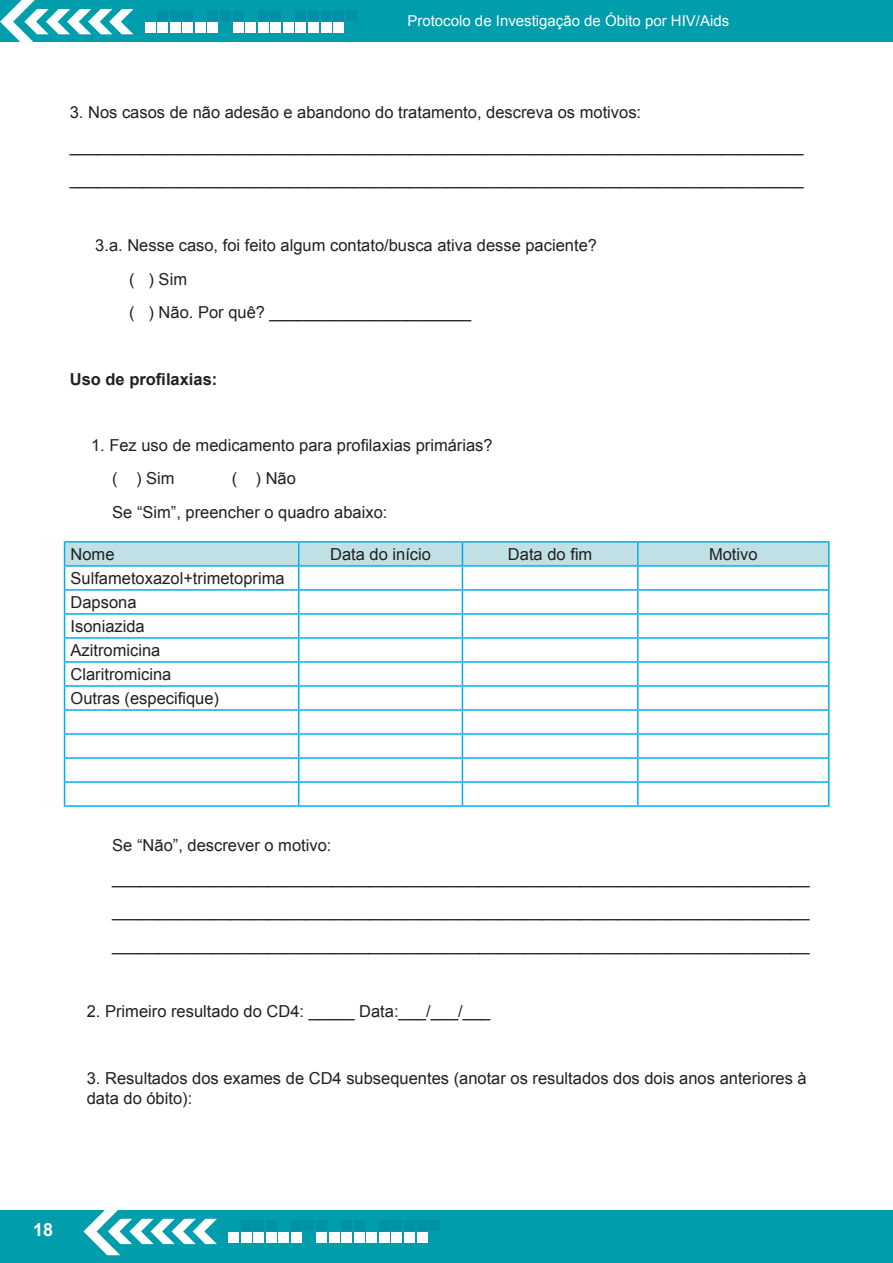
<style>
.page{position:relative;width:893px;height:1263px;background:#fff}
.page>*{position:absolute;margin:0;border:0;box-sizing:border-box;transform-origin:0 0}
.t1{font:700 18px "Arial";color:#fff}
.t2{font:16.5px/33.3px "Arial";color:#231f20}
.t3{font:700 16.5px "Arial";color:#231f20}
.t4{font:15px "Arial";color:#fff}
</style>
<div class="page">
<div style="left:0;top:1210px;width:893px;height:53px;background:#009dac"></div>
<div style="left:0;top:0;width:893px;height:42px;background:#009dac"></div>
<svg style="left:0;top:0;width:133px;height:42px"></svg>
<div style="left:145px;top:23px;width:10px;height:10px;background:#fff"></div>
<div style="left:157px;top:10px;width:11px;height:11px;background:#0091a7"></div>
<div style="left:157px;top:23px;width:11px;height:10px;background:#fff"></div>
<div style="left:170px;top:10px;width:11px;height:11px;background:#0091a7"></div>
<div style="left:170px;top:23px;width:11px;height:10px;background:#fff"></div>
<div style="left:182px;top:10px;width:11px;height:11px;background:#0091a7"></div>
<div style="left:182px;top:23px;width:11px;height:10px;background:#fff"></div>
<div style="left:195px;top:23px;width:11px;height:10px;background:#fff"></div>
<div style="left:207px;top:10px;width:11px;height:11px;background:#0091a7"></div>
<div style="left:207px;top:23px;width:11px;height:10px;background:#fff"></div>
<div style="left:220px;top:10px;width:11px;height:11px;background:#0091a7"></div>
<div style="left:233px;top:10px;width:10px;height:11px;background:#0091a7"></div>
<div style="left:233px;top:23px;width:10px;height:10px;background:#fff"></div>
<div style="left:245px;top:23px;width:11px;height:10px;background:#fff"></div>
<div style="left:258px;top:10px;width:11px;height:11px;background:#0091a7"></div>
<div style="left:258px;top:23px;width:11px;height:10px;background:#fff"></div>
<div style="left:270px;top:10px;width:11px;height:11px;background:#0091a7"></div>
<div style="left:270px;top:23px;width:11px;height:10px;background:#fff"></div>
<div style="left:283px;top:23px;width:11px;height:10px;background:#fff"></div>
<div style="left:295px;top:10px;width:11px;height:11px;background:#0091a7"></div>
<div style="left:295px;top:23px;width:11px;height:10px;background:#fff"></div>
<div style="left:308px;top:10px;width:11px;height:11px;background:#0091a7"></div>
<div style="left:308px;top:23px;width:11px;height:10px;background:#fff"></div>
<div style="left:321px;top:10px;width:10px;height:11px;background:#0091a7"></div>
<div style="left:321px;top:23px;width:10px;height:10px;background:#fff"></div>
<div style="left:333px;top:10px;width:11px;height:11px;background:#0091a7"></div>
<div style="left:333px;top:23px;width:11px;height:10px;background:#fff"></div>
<div style="left:346px;top:10px;width:11px;height:11px;background:#0091a7"></div>
<svg style="left:83px;top:1210px;width:134px;height:45px"></svg>
<div style="left:228px;top:1232px;width:11px;height:11px;background:#fff"></div>
<div style="left:241px;top:1220px;width:10px;height:10px;background:#0091a7"></div>
<div style="left:241px;top:1232px;width:10px;height:11px;background:#fff"></div>
<div style="left:253px;top:1220px;width:11px;height:10px;background:#0091a7"></div>
<div style="left:253px;top:1232px;width:11px;height:11px;background:#fff"></div>
<div style="left:266px;top:1220px;width:11px;height:10px;background:#0091a7"></div>
<div style="left:266px;top:1232px;width:11px;height:11px;background:#fff"></div>
<div style="left:278px;top:1232px;width:11px;height:11px;background:#fff"></div>
<div style="left:291px;top:1220px;width:11px;height:10px;background:#0091a7"></div>
<div style="left:291px;top:1232px;width:11px;height:11px;background:#fff"></div>
<div style="left:303px;top:1220px;width:11px;height:10px;background:#0091a7"></div>
<div style="left:316px;top:1220px;width:11px;height:10px;background:#0091a7"></div>
<div style="left:316px;top:1232px;width:11px;height:11px;background:#fff"></div>
<div style="left:329px;top:1232px;width:11px;height:11px;background:#fff"></div>
<div style="left:341px;top:1220px;width:11px;height:10px;background:#0091a7"></div>
<div style="left:341px;top:1232px;width:11px;height:11px;background:#fff"></div>
<div style="left:354px;top:1220px;width:11px;height:10px;background:#0091a7"></div>
<div style="left:354px;top:1232px;width:11px;height:11px;background:#fff"></div>
<div style="left:366px;top:1232px;width:11px;height:11px;background:#fff"></div>
<div style="left:379px;top:1220px;width:11px;height:10px;background:#0091a7"></div>
<div style="left:379px;top:1232px;width:11px;height:11px;background:#fff"></div>
<div style="left:391px;top:1220px;width:11px;height:10px;background:#0091a7"></div>
<div style="left:391px;top:1232px;width:11px;height:11px;background:#fff"></div>
<div style="left:404px;top:1220px;width:11px;height:10px;background:#0091a7"></div>
<div style="left:404px;top:1232px;width:11px;height:11px;background:#fff"></div>
<div style="left:417px;top:1220px;width:11px;height:10px;background:#0091a7"></div>
<div style="left:417px;top:1232px;width:11px;height:11px;background:#fff"></div>
<div style="left:429px;top:1220px;width:11px;height:10px;background:#0091a7"></div>
<hr style="left:828px;top:567px;width:2px;height:22px;background:#00aeef">
<hr style="left:638px;top:589px;width:192px;height:2px;background:#00aeef">
<hr style="left:828px;top:591px;width:2px;height:22px;background:#00aeef">
<hr style="left:638px;top:613px;width:192px;height:2px;background:#00aeef">
<hr style="left:828px;top:615px;width:2px;height:22px;background:#00aeef">
<hr style="left:638px;top:637px;width:192px;height:2px;background:#00aeef">
<hr style="left:828px;top:639px;width:2px;height:22px;background:#00aeef">
<hr style="left:638px;top:661px;width:192px;height:2px;background:#00aeef">
<hr style="left:828px;top:663px;width:2px;height:22px;background:#00aeef">
<hr style="left:638px;top:685px;width:192px;height:2px;background:#00aeef">
<hr style="left:828px;top:687px;width:2px;height:22px;background:#00aeef">
<hr style="left:638px;top:709px;width:192px;height:2px;background:#00aeef">
<hr style="left:828px;top:711px;width:2px;height:22px;background:#00aeef">
<hr style="left:638px;top:733px;width:192px;height:2px;background:#00aeef">
<hr style="left:828px;top:735px;width:2px;height:22px;background:#00aeef">
<hr style="left:638px;top:757px;width:192px;height:2px;background:#00aeef">
<hr style="left:828px;top:759px;width:2px;height:22px;background:#00aeef">
<hr style="left:64px;top:805px;width:235px;height:2px;background:#00aeef">
<hr style="left:299px;top:805px;width:163px;height:2px;background:#00aeef">
<hr style="left:462px;top:805px;width:176px;height:2px;background:#00aeef">
<hr style="left:638px;top:781px;width:192px;height:2px;background:#00aeef">
<hr style="left:828px;top:783px;width:2px;height:22px;background:#00aeef">
<hr style="left:638px;top:805px;width:192px;height:2px;background:#00aeef">
<hr style="left:64px;top:541px;width:235px;height:2px;background:#00aeef">
<hr style="left:299px;top:541px;width:163px;height:2px;background:#00aeef">
<hr style="left:462px;top:541px;width:176px;height:2px;background:#00aeef">
<svg style="left:64px;top:542px;width:765px;height:263px"></svg>
<hr style="left:462px;top:565px;width:176px;height:2px;background:#00aeef">
<hr style="left:638px;top:541px;width:192px;height:2px;background:#00aeef">
<hr style="left:637px;top:543px;width:2px;height:22px;background:#00aeef">
<hr style="left:828px;top:543px;width:2px;height:22px;background:#00aeef">
<hr style="left:638px;top:565px;width:192px;height:2px;background:#00aeef">
<p class="t4" style="left:407px;top:11px;width:323px">Protocolo de Investigação de Óbito por HIV/Aids</p>
<p class="t2" style="left:70px;top:96px;width:735px">3. Nos casos de não adesão e abandono do tratamento, descreva os motivos: ________________________________________________________________________________ ________________________________________________________________________________</p>
<p class="t2" style="left:129px;top:229px;width:469px;text-indent:-34px">3.a. Nesse caso, foi feito algum contato/busca ativa desse paciente? ( ) Sim<br>( ) Não. Por quê? ______________________</p>
<p class="t3" style="left:70px;top:368px;width:149px">Uso de profilaxias:</p>
<p class="t2" style="left:112px;top:429px;width:382px;text-indent:-21px">1. Fez uso de medicamento para profilaxias primárias? ( ) Sim</p>
<p class="t2" style="left:112px;top:462px;width:277px;text-indent:119px">( ) Não<br>Se “Sim”, preencher o quadro abaixo:</p>
<p class="t2" style="left:71px;top:538px;width:46px">Nome</p>
<p class="t2" style="left:330px;top:538px;width:102px">Data do início</p>
<p class="t2" style="left:508px;top:538px;width:86px">Data do fim</p>
<p class="t2" style="left:709px;top:538px;width:50px">Motivo</p>
<p class="t2" style="left:71px;top:566px;width:216px;line-height:24px">Sulfametoxazol+trimetoprima<br>Dapsona<br>Isoniazida<br>Azitromicina<br>Claritromicina<br>Outras (especifique)</p>
<p class="t2" style="left:112px;top:828px;width:699px">Se “Não”, descrever o motivo: ____________________________________________________________________________ ____________________________________________________________________________ ____________________________________________________________________________</p>
<p class="t2" style="left:87px;top:995px;width:405px">2. Primeiro resultado do CD4: _____ Data:___/___/___</p>
<p class="t2" style="left:87px;top:1068px;width:721px;line-height:19.8px">3. Resultados dos exames de CD4 subsequentes (anotar os resultados dos dois anos anteriores à data do óbito):</p>
<p class="t1" style="left:33px;top:1218px;width:22px">18</p>
</div>
